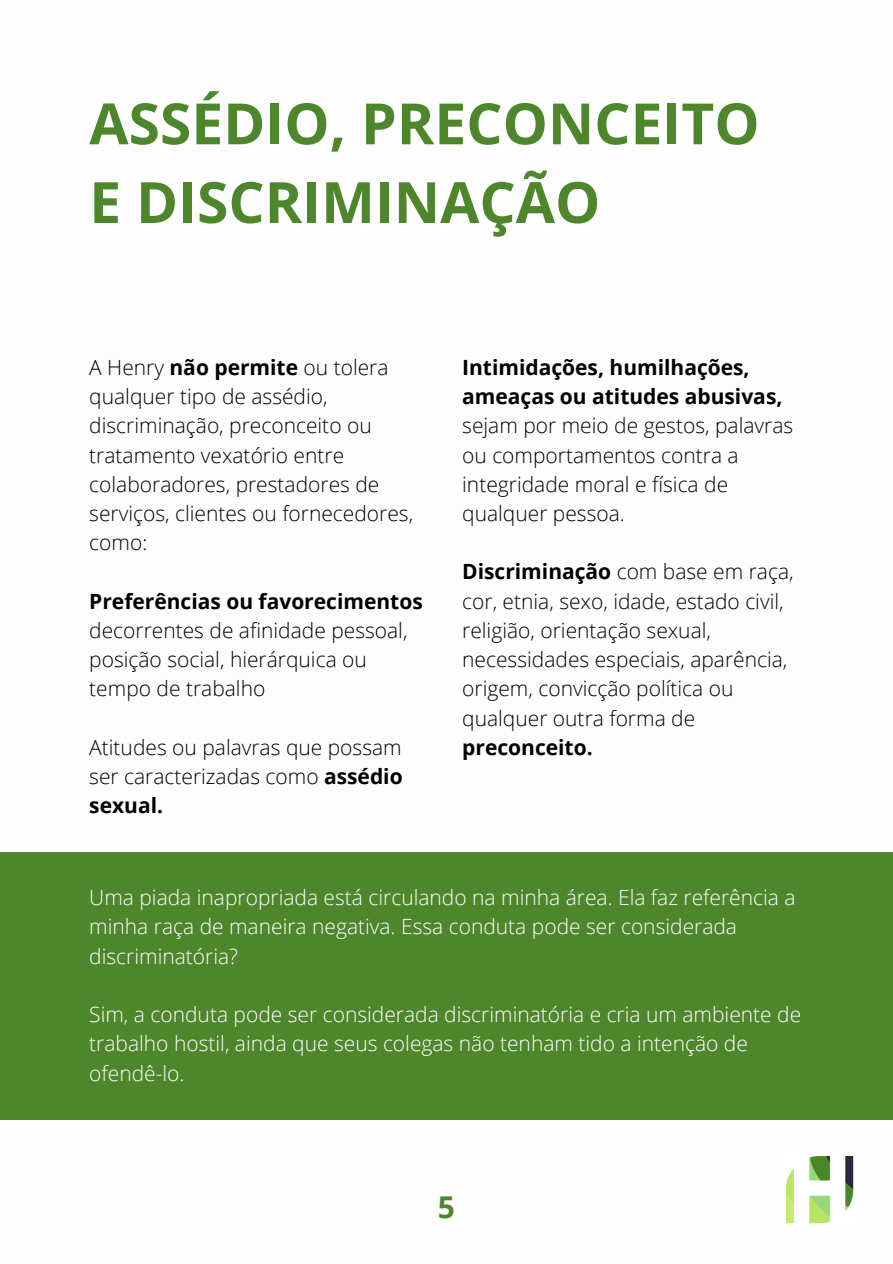
<style>
.page{position:relative;width:893px;height:1264px;background:#fff}
.page>*{position:absolute;margin:0;border:0;box-sizing:border-box;transform-origin:0 0}
.t1{font:700 57px/78.8px "Open Sans";color:#4e862c}
.t2{font:700 30px "Open Sans";color:#4e862c}
.t3{font:300 21px/29.2px "Open Sans";color:#000}
.t4{font:300 21px/29.2px "Open Sans";color:#fff}
.s1{font-weight:700}
</style>
<div class="page">
<img style="left:785px;top:1155px;width:69px;height:69px">
<div style="left:0;top:852px;width:892px;height:268px;background:#4e862c"></div>
<p class="t1" style="left:89px;top:83px;width:671px">ASSÉDIO, PRECONCEITO<br>E DISCRIMINAÇÃO</p>
<p class="t3" style="left:89px;top:352px;width:325px">A Henry <span class="s1">não permite</span> ou tolera qualquer tipo de assédio, discriminação, preconceito ou tratamento vexatório entre colaboradores, prestadores de serviços, clientes ou fornecedores, como:</p>
<p class="t3" style="left:89px;top:586px;width:335px"><span class="s1">Preferências ou favorecimentos </span>decorrentes de afinidade pessoal, posição social, hierárquica ou tempo de trabalho</p>
<p class="t3" style="left:89px;top:732px;width:315px;text-align:justify">Atitudes ou palavras que possam ser caracterizadas como <span class="s1">assédio sexual.</span></p>
<p class="t3" style="left:462px;top:352px;width:332px"><span class="s1">Intimidações, humilhações, ameaças ou atitudes abusivas, </span>sejam por meio de gestos, palavras ou comportamentos contra a integridade moral e física de qualquer pessoa.</p>
<p class="t3" style="left:462px;top:556px;width:333px"><span class="s1">Discriminação</span> com base em raça, cor, etnia, sexo, idade, estado civil, religião, orientação sexual, necessidades especiais, aparência, origem, convicção política ou qualquer outra forma de <span class="s1">preconceito.</span></p>
<p class="t4" style="left:89px;top:882px;width:707px">Uma piada inapropriada está circulando na minha área. Ela faz referência a minha raça de maneira negativa. Essa conduta pode ser considerada discriminatória?</p>
<p class="t4" style="left:89px;top:999px;width:713px">Sim, a conduta pode ser considerada discriminatória e cria um ambiente de trabalho hostil, ainda que seus colegas não tenham tido a intenção de ofendê-lo.</p>
<p class="t2" style="left:438px;top:1185px;width:19px">5</p>
</div>
